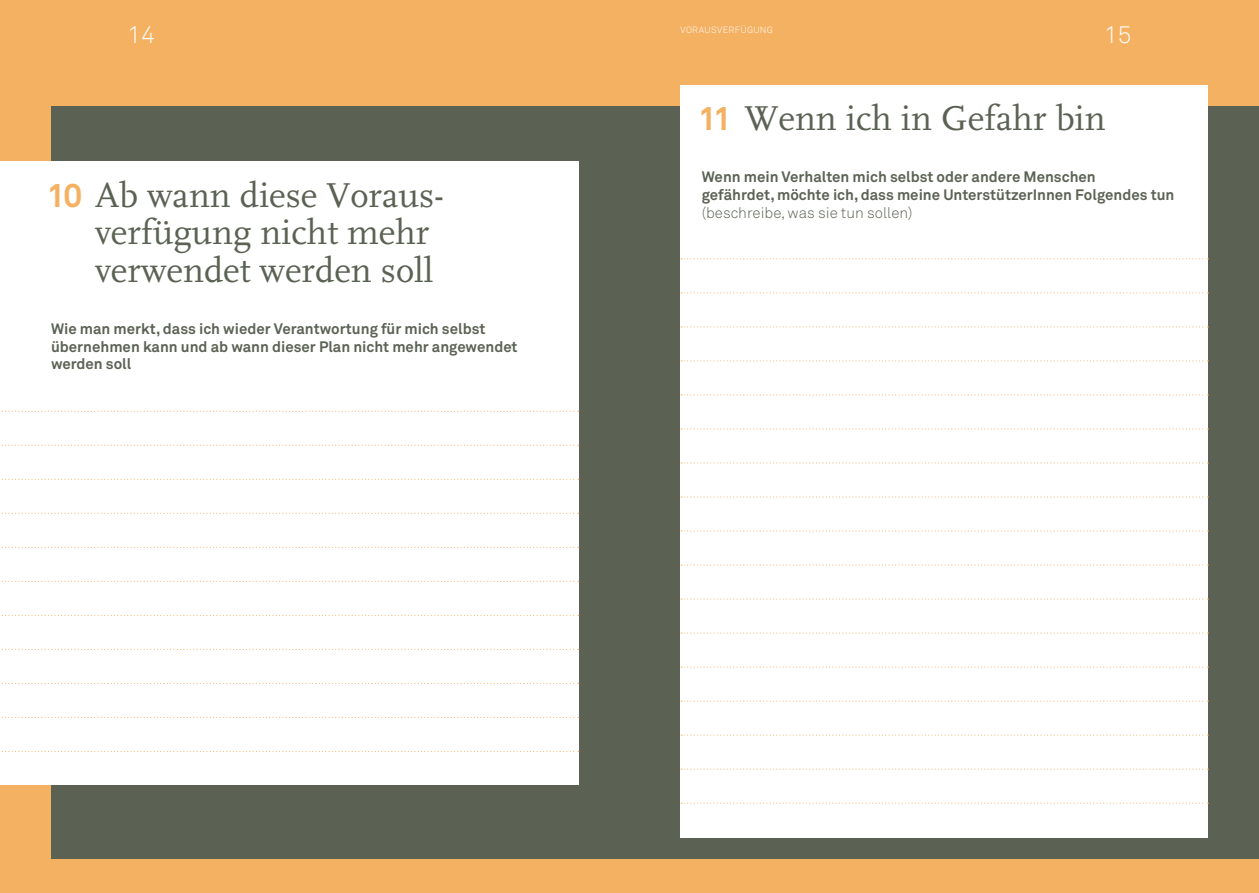
<style>
.page{position:relative;width:1259px;height:893px;background:#fff}
.page>*{position:absolute;margin:0;border:0;box-sizing:border-box;transform-origin:0 0}
.t1{font:36px/37.5px "FF Scala";color:#5b6254}
.t2{font:300 24px "Akkurat";color:#fff}
.t3{font:700 15px/17.7px "Akkurat";color:#5b6254}
.t4{font:300 15px "Akkurat";color:#5b6254}
.t5{font:300 9px "Akkurat";letter-spacing:.035em;color:#fff}
.s1{font-family:"Akkurat";font-weight:700;font-size:33px;color:#f5b162}
</style>
<div class="page">
<div style="left:0;top:0;width:629px;height:893px;background:#f5b162"></div>
<div style="left:51px;top:106px;width:578px;height:753px;background:#5b6254"></div>
<div style="left:629px;top:0;width:630px;height:893px;background:#f5b162"></div>
<div style="left:629px;top:106px;width:630px;height:753px;background:#5b6254"></div>
<div style="left:0;top:162px;width:578px;height:623px;background:#fff"></div>
<div style="left:680px;top:85px;width:528px;height:753px;background:#fff"></div>
<svg style="left:1px;top:411px;width:578px;height:1px"></svg>
<svg style="left:1px;top:445px;width:578px;height:1px"></svg>
<svg style="left:1px;top:479px;width:578px;height:1px"></svg>
<svg style="left:1px;top:513px;width:578px;height:1px"></svg>
<svg style="left:1px;top:547px;width:578px;height:1px"></svg>
<svg style="left:1px;top:581px;width:578px;height:1px"></svg>
<svg style="left:1px;top:615px;width:578px;height:1px"></svg>
<svg style="left:1px;top:649px;width:578px;height:1px"></svg>
<svg style="left:1px;top:683px;width:578px;height:1px"></svg>
<svg style="left:1px;top:717px;width:578px;height:1px"></svg>
<svg style="left:1px;top:751px;width:578px;height:1px"></svg>
<svg style="left:681px;top:258px;width:527px;height:1px"></svg>
<svg style="left:681px;top:292px;width:527px;height:1px"></svg>
<svg style="left:681px;top:326px;width:527px;height:1px"></svg>
<svg style="left:681px;top:360px;width:527px;height:1px"></svg>
<svg style="left:681px;top:394px;width:527px;height:1px"></svg>
<svg style="left:681px;top:428px;width:527px;height:1px"></svg>
<svg style="left:681px;top:462px;width:527px;height:1px"></svg>
<svg style="left:681px;top:496px;width:527px;height:1px"></svg>
<svg style="left:681px;top:530px;width:527px;height:1px"></svg>
<svg style="left:681px;top:564px;width:527px;height:2px"></svg>
<svg style="left:681px;top:598px;width:527px;height:2px"></svg>
<svg style="left:681px;top:632px;width:527px;height:2px"></svg>
<svg style="left:681px;top:667px;width:527px;height:1px"></svg>
<svg style="left:681px;top:701px;width:527px;height:1px"></svg>
<svg style="left:681px;top:735px;width:527px;height:1px"></svg>
<svg style="left:681px;top:769px;width:527px;height:1px"></svg>
<svg style="left:681px;top:803px;width:527px;height:1px"></svg>
<h2 class="t2" style="left:128px;top:19px;width:29px">14</h2>
<h1 class="t1" style="left:47px;top:177px;width:399px"><span class="s1">10</span> Ab wann diese Voraus-</h1>
<h1 class="t1" style="left:95px;top:215px;width:340px">verfügung nicht mehr verwendet werden soll</h1>
<p class="t3" style="left:51px;top:320px;width:468px">Wie man merkt, dass ich wieder Verantwortung für mich selbst übernehmen kann und ab wann dieser Plan nicht mehr angewendet werden soll</p>
<p class="t5" style="left:680px;top:24px;width:94px">Vorausverfügung</p>
<h2 class="t2" style="left:1104px;top:19px;width:29px">15</h2>
<h1 class="t1" style="left:698px;top:101px;width:409px"><span class="s1">11</span> Wenn ich in Gefahr bin</h1>
<p class="t3" style="left:702px;top:168px;width:474px">Wenn mein Verhalten mich selbst oder andere Menschen<br>gefährdet, möchte ich, dass meine UnterstützerI nnen Folgendes tun</p>
<p class="t4" style="left:702px;top:203px;width:212px">(beschreibe, was sie tun sollen)</p>
</div>
